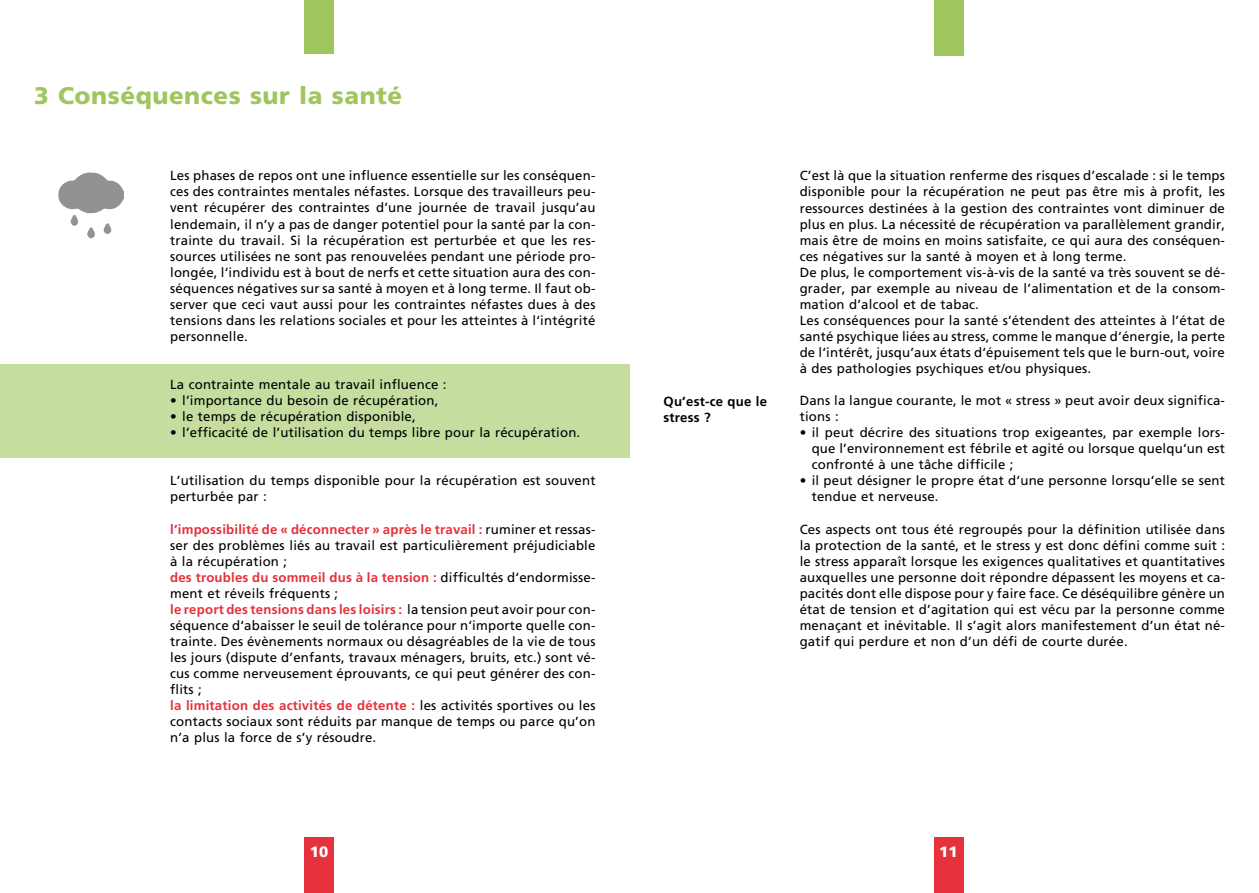
<style>
.page{position:relative;width:1259px;height:893px;background:#fff}
.page>*{position:absolute;margin:0;border:0;box-sizing:border-box;transform-origin:0 0}
.t1{font:900 24px "Frutiger";letter-spacing:.025em;color:#9fc65e}
.t2{font:900 15px "Frutiger";color:#fff}
.t3{font:13.2px/16px "Frutiger";letter-spacing:.015em;color:#000}
.t4{font:700 13.2px/16px "Frutiger";letter-spacing:.015em;color:#000}
.s1{font-weight:700;color:#e5323d}
</style>
<div class="page">
<div style="left:0;top:365px;width:629px;height:93px;background:#c5dd9e"></div>
<div style="left:933px;top:0;width:30px;height:55px;background:#9fc65e"></div>
<div style="left:304px;top:0;width:30px;height:54px;background:#9fc65e"></div>
<img style="left:58px;top:172px;width:66px;height:66px">
<div style="left:304px;top:838px;width:30px;height:55px;background:#e5323d"></div>
<div style="left:933px;top:838px;width:30px;height:55px;background:#e5323d"></div>
<h1 class="t1" style="left:34px;top:81px;width:370px">3 Conséquences sur la santé</h1>
<p class="t3" style="left:170px;top:168px;width:427px;text-align:justify">Les phases de repos ont une influence essentielle sur les conséquen&shy;ces des contraintes mentales néfastes. Lorsque des travailleurs peu&shy;vent récupérer des contraintes d’une journée de travail jusqu’au lendemain, il n’y a pas de danger potentiel pour la santé par la con&shy;trainte du travail. Si la récupération est perturbée et que les res&shy;sources utilisées ne sont pas renouvelées pendant une période pro&shy;longée, l‘individu est à bout de nerfs et cette situation aura des con&shy;séquences négatives sur sa santé à moyen et à long terme. Il faut ob&shy;server que ceci vaut aussi pour les contraintes néfastes dues à des tensions dans les relations sociales et pour les atteintes à l‘intégrité personnelle.</p>
<p class="t3" style="left:170px;top:376px;width:278px">La contrainte mentale au travail influence :</p>
<p class="t3" style="left:170px;top:393px;width:270px">• l’importance du besoin de récupération,</p>
<p class="t3" style="left:170px;top:409px;width:247px">• le temps de récupération disponible,</p>
<p class="t3" style="left:170px;top:425px;width:412px">• l’efficacité de l’utilisation du temps libre pour la récupération.</p>
<p class="t3" style="left:170px;top:473px;width:427px">L’utilisation du temps disponible pour la récupération est souvent perturbée par :</p>
<p class="t3" style="left:170px;top:521px;width:427px"><span class="s1">l’impossibilité de « déconnecter » après le travail :</span> ruminer et ressas&shy;ser des problèmes liés au travail est particulièrement préjudiciable à la récupération ;<br><span class="s1">des troubles du sommeil dus à la tension :</span> difficultés d‘endormisse&shy;ment et réveils fréquents ;<br><span class="s1">le report des tensions dans les loisirs :</span> la tension peut avoir pour con&shy;séquence d‘abaisser le seuil de tolérance pour n‘importe quelle con&shy;trainte. Des évènements normaux ou désagréables de la vie de tous les jours (dispute d’enfants, travaux ménagers, bruits, etc.) sont vé&shy;cus comme nerveusement éprouvants, ce qui peut générer des con&shy;flits ;<br><span class="s1">la limitation des activités de détente :</span> les activités sportives ou les contacts sociaux sont réduits par manque de temps ou parce qu’on n’a plus la force de s’y résoudre.</p>
<p class="t4" style="left:663px;top:393px;width:105px">Qu’est-ce que le stress ?</p>
<p class="t3" style="left:799px;top:168px;width:427px">C’est là que la situation renferme des risques d’escalade : si le temps disponible pour la récupération ne peut pas être mis à profit, les ressources destinées à la gestion des contraintes vont diminuer de plus en plus. La nécessité de récupération va parallèlement grandir, mais être de moins en moins satisfaite, ce qui aura des conséquen&shy;ces négatives sur la santé à moyen et à long terme.<br>De plus, le comportement vis-à-vis de la santé va très souvent se dé&shy;grader, par exemple au niveau de l’alimentation et de la consom&shy;mation d’alcool et de tabac.<br>Les conséquences pour la santé s’étendent des atteintes à l’état de santé psychique liées au stress, comme le manque d‘énergie, la perte de l‘intérêt, jusqu’aux états d‘épuisement tels que le burn-out, voire à des pathologies psychiques et/ou physiques.</p>
<p class="t3" style="left:799px;top:393px;width:427px">Dans la langue courante, le mot « stress » peut avoir deux significa&shy;tions :</p>
<p class="t3" style="left:811px;top:425px;width:415px;text-align:justify;text-indent:-12px">• il peut décrire des situations trop exigeantes, par exemple lors&shy;que l’environnement est fébrile et agité ou lorsque quelqu‘un est confronté à une tâche difficile ;</p>
<p class="t3" style="left:811px;top:473px;width:415px;text-indent:-12px">• il peut désigner le propre état d‘une personne lorsqu‘elle se sent tendue et nerveuse.</p>
<p class="t3" style="left:799px;top:521px;width:427px;text-align:justify">Ces aspects ont tous été regroupés pour la définition utilisée dans la protection de la santé, et le stress y est donc défini comme suit : le stress apparaît lorsque les exigences qualitatives et quantitatives auxquelles une personne doit répondre dépassent les moyens et ca&shy;pacités dont elle dispose pour y faire face. Ce déséquilibre génère un état de tension et d’agitation qui est vécu par la personne comme menaçant et inévitable. Il s’agit alors manifestement d’un état né&shy;gatif qui perdure et non d’un défi de courte durée.</p>
<p class="t2" style="left:310px;top:842px;width:20px">10</p>
<p class="t2" style="left:939px;top:842px;width:20px">11</p>
</div>
